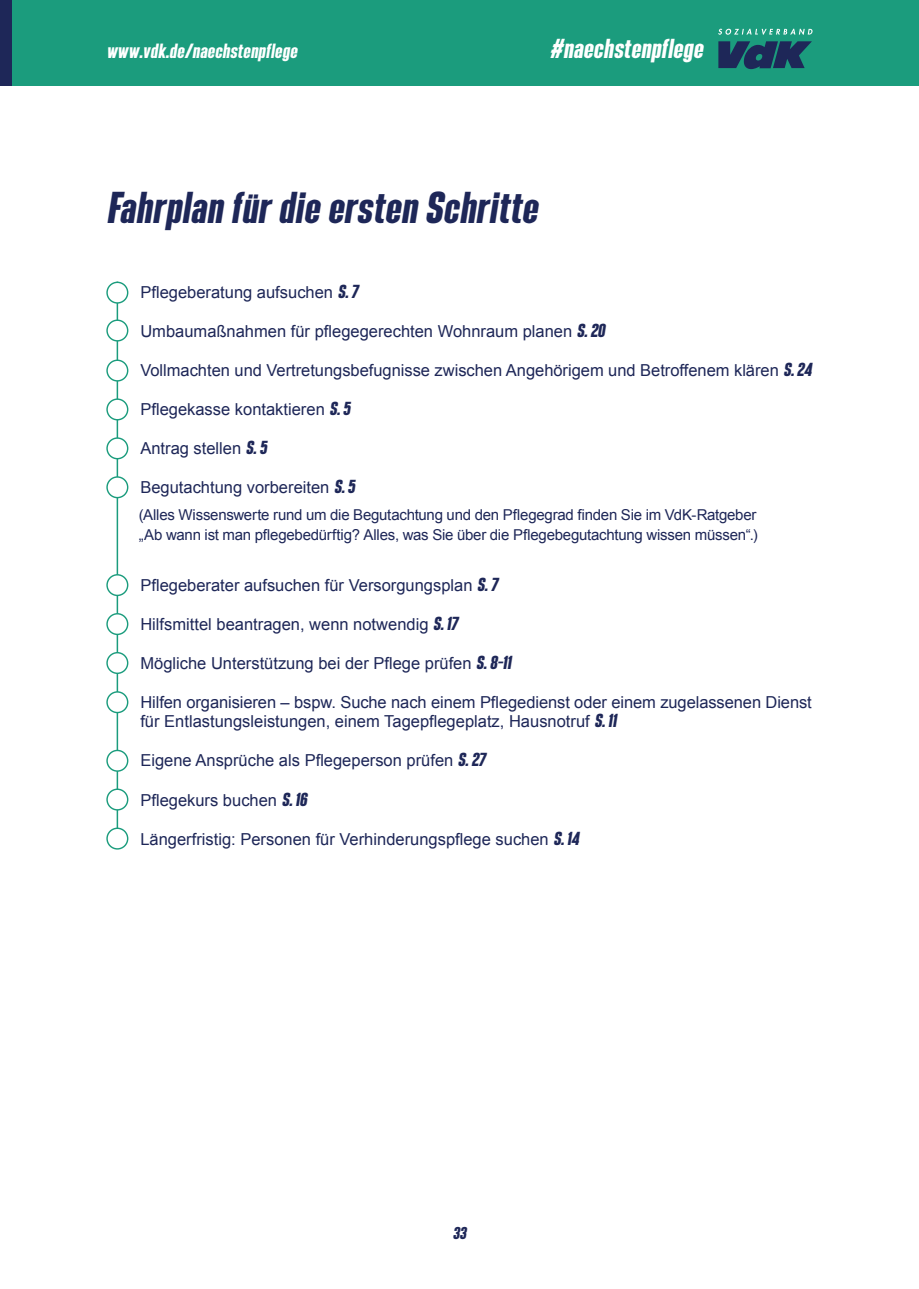
<style>
.page{position:relative;width:919px;height:1289px;background:#fff}
.page>*{position:absolute;margin:0;border:0;box-sizing:border-box;transform-origin:0 0}
.t1{font:italic 600 39px "SEBLACK";letter-spacing:.02em;color:#1e2758}
.t2{font:italic 600 24px "SEBLACK";letter-spacing:.02em;color:#fff}
.t3{font:italic 600 18px "SEBLACK";letter-spacing:.02em;color:#fff}
.t4{font:16.5px/19.5px "Arial";color:#1e2758}
.t5{font:15px/19.5px "Arial";letter-spacing:-.015em;color:#1e2758}
.t6{font:italic 600 15px "SEBLACK";color:#1e2758}
.s1{font-family:"SEBLACK";font-weight:600;font-style:italic}
</style>
<div class="page">
<hr style="left:117px;top:281px;width:1px;height:557px;background:#1b9c7d">
<div style="left:107px;top:360px;width:21px;height:21px;background:#fff;border-radius:50%"></div>
<div style="left:106px;top:359px;width:22px;height:22px;border:1px solid #1b9c7d;border-radius:50%"></div>
<div style="left:107px;top:575px;width:21px;height:20px;background:#fff;border-radius:50%"></div>
<div style="left:106px;top:574px;width:22px;height:22px;border:1px solid #1b9c7d;border-radius:50%"></div>
<svg style="left:107px;top:282px;width:21px;height:21px"></svg>
<div style="left:106px;top:281px;width:22px;height:23px;border:1px solid #1b9c7d;border-radius:50%"></div>
<div style="left:107px;top:477px;width:21px;height:20px;background:#fff;border-radius:50%"></div>
<div style="left:106px;top:476px;width:22px;height:22px;border:1px solid #1b9c7d;border-radius:50%"></div>
<div style="left:107px;top:399px;width:21px;height:21px;background:#fff;border-radius:50%"></div>
<div style="left:106px;top:398px;width:22px;height:22px;border:1px solid #1b9c7d;border-radius:50%"></div>
<div style="left:107px;top:613px;width:21px;height:21px;background:#fff;border-radius:50%"></div>
<div style="left:106px;top:613px;width:22px;height:22px;border:1px solid #1b9c7d;border-radius:50%"></div>
<div style="left:107px;top:320px;width:21px;height:21px;background:#fff;border-radius:50%"></div>
<div style="left:106px;top:319px;width:22px;height:22px;border:1px solid #1b9c7d;border-radius:50%"></div>
<div style="left:107px;top:438px;width:21px;height:20px;background:#fff;border-radius:50%"></div>
<div style="left:106px;top:437px;width:22px;height:22px;border:1px solid #1b9c7d;border-radius:50%"></div>
<div style="left:107px;top:652px;width:21px;height:21px;background:#fff;border-radius:50%"></div>
<div style="left:106px;top:652px;width:22px;height:22px;border:1px solid #1b9c7d;border-radius:50%"></div>
<div style="left:107px;top:692px;width:21px;height:20px;background:#fff;border-radius:50%"></div>
<div style="left:106px;top:691px;width:22px;height:22px;border:1px solid #1b9c7d;border-radius:50%"></div>
<svg style="left:107px;top:750px;width:21px;height:21px"></svg>
<div style="left:106px;top:749px;width:22px;height:22px;border:1px solid #1b9c7d;border-radius:50%"></div>
<div style="left:107px;top:789px;width:21px;height:20px;background:#fff;border-radius:50%"></div>
<div style="left:106px;top:788px;width:22px;height:22px;border:1px solid #1b9c7d;border-radius:50%"></div>
<div style="left:107px;top:828px;width:21px;height:20px;background:#fff;border-radius:50%"></div>
<div style="left:106px;top:827px;width:22px;height:22px;border:1px solid #1b9c7d;border-radius:50%"></div>
<div style="left:0;top:0;width:13px;height:85px;background:#1e2758"></div>
<div style="left:13px;top:0;width:905px;height:85px;background:#1b9c7d"></div>
<svg style="left:718px;top:29px;width:94px;height:6px"></svg>
<svg style="left:718px;top:41px;width:93px;height:28px"></svg>
<p class="t3" style="left:106px;top:40px;width:192px">www.vdk.de/naechstenpflege</p>
<h2 class="t2" style="left:549px;top:34px;width:154px">#naechstenpflege</h2>
<h1 class="t1" style="left:106px;top:183px;width:432px">Fahrplan für die ersten Schritte</h1>
<p class="t4" style="left:140px;top:283px;width:219px">Pflegeberatung aufsuchen <span class="s1">S. 7</span></p>
<p class="t4" style="left:140px;top:322px;width:466px">Umbaumaßnahmen für pflegegerechten Wohnraum planen <span class="s1">S. 20</span></p>
<p class="t4" style="left:140px;top:361px;width:672px">Vollmachten und Vertretungsbefugnisse zwischen Angehörigem und Betroffenem klären <span class="s1">S. 24</span></p>
<p class="t4" style="left:140px;top:400px;width:211px">Pflegekasse kontaktieren <span class="s1">S. 5</span></p>
<p class="t4" style="left:140px;top:439px;width:128px">Antrag stellen <span class="s1">S. 5</span></p>
<p class="t4" style="left:140px;top:478px;width:216px">Begutachtung vorbereiten <span class="s1">S. 5</span></p>
<p class="t5" style="left:139px;top:505px;width:620px">(Alles Wissenswerte rund um die Begutachtung und den Pflegegrad finden Sie im VdK-Ratgeber „Ab wann ist man pflegebedürftig? Alles, was Sie über die Pflegebegutachtung wissen müssen“.)</p>
<p class="t4" style="left:140px;top:575px;width:358px">Pflegeberater aufsuchen für Versorgungsplan <span class="s1">S. 7</span></p>
<p class="t4" style="left:140px;top:614px;width:318px">Hilfsmittel beantragen, wenn notwendig <span class="s1">S. 17</span></p>
<p class="t4" style="left:140px;top:653px;width:372px">Mögliche Unterstützung bei der Pflege prüfen <span class="s1">S. 8–11</span></p>
<p class="t4" style="left:140px;top:692px;width:673px">Hilfen organisieren – bspw. Suche nach einem Pflegedienst oder einem zugelassenen Dienst für Entlastungsleistungen, einem Tagepflegeplatz, Hausnotruf <span class="s1">S. 11</span></p>
<p class="t4" style="left:140px;top:751px;width:346px">Eigene Ansprüche als Pflegeperson prüfen <span class="s1">S. 27</span></p>
<p class="t4" style="left:140px;top:790px;width:168px">Pflegekurs buchen <span class="s1">S. 16</span></p>
<p class="t4" style="left:140px;top:829px;width:440px">Längerfristig: Personen für Verhinderungspflege suchen <span class="s1">S. 14</span></p>
<p class="t6" style="left:453px;top:1224px;width:15px">33</p>
</div>
